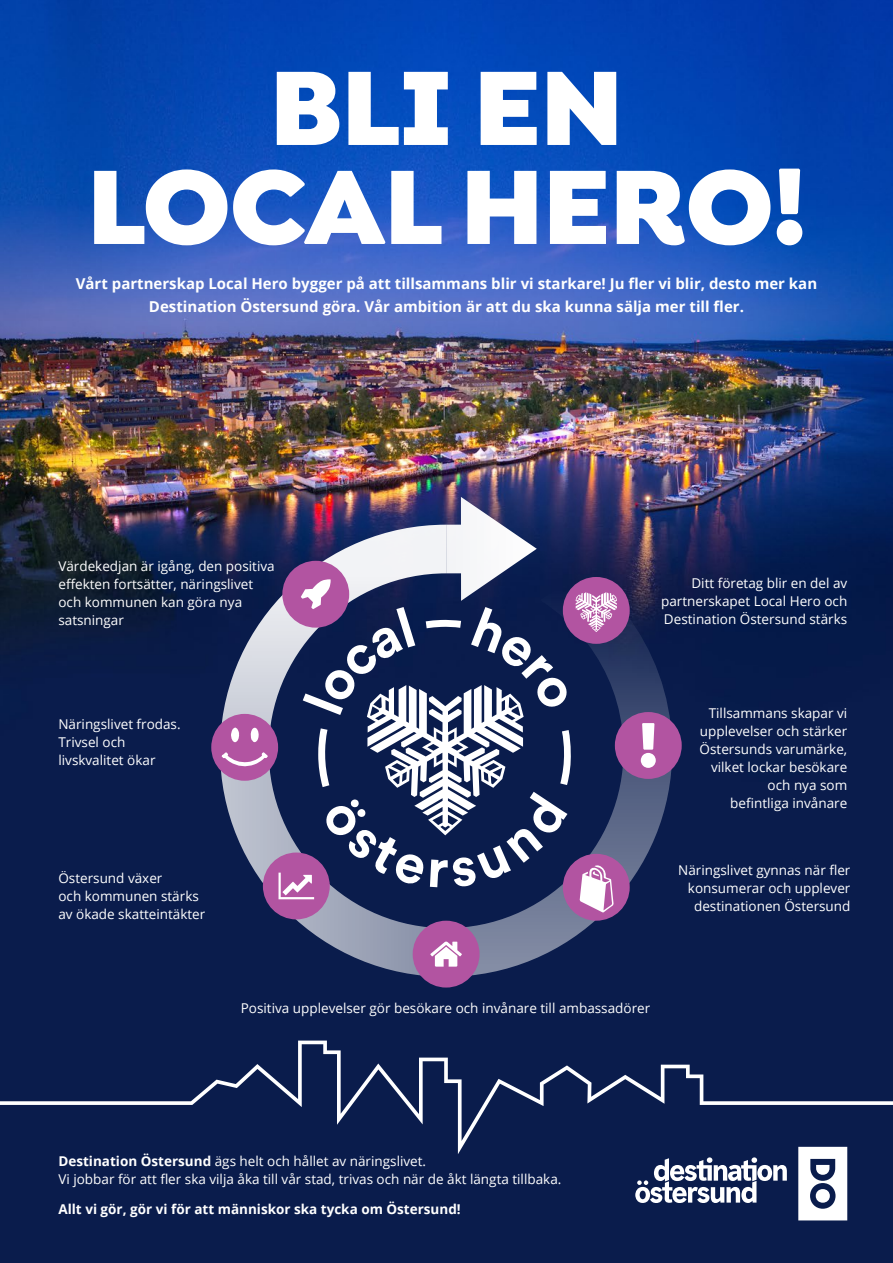
<style>
.page{position:relative;width:893px;height:1263px;background:#fff}
.page>*{position:absolute;margin:0;border:0;box-sizing:border-box;transform-origin:0 0}
.t1{font:900 112.5px/99px "Isidora Sans Alt";letter-spacing:-.01em;color:#fff;text-align:center}
.t2{font:700 15px/22.5px "Open Sans";color:#fff;text-align:center}
.t3{font:13.5px/18px "Open Sans";color:#fff}
.t4{font:700 13.5px "Open Sans";color:#fff}
.s1{font-weight:700}
</style>
<div class="page">
<img style="left:0;top:0;width:893px;height:1263px">
<svg style="left:635px;top:1157px;width:152px;height:46px"></svg>
<svg style="left:798px;top:1154px;width:49px;height:66px"></svg>
<div style="left:0;top:1040px;width:893px;height:114px;background:#0a1c4c"></div>
<svg style="left:446px;top:912px;width:226px;height:65px;background:#334269"></svg>
<svg style="left:220px;top:525px;width:59px;height:217px;background:#566181"></svg>
<svg style="left:220px;top:742px;width:226px;height:235px;background:#4d5a7d"></svg>
<div style="left:263px;top:852px;width:67px;height:67px;background:#b254a1;border-radius:50%"></div>
<div style="left:413px;top:921px;width:67px;height:66px;background:#b254a1;border-radius:50%"></div>
<svg style="left:430px;top:941px;width:32px;height:26px"></svg>
<div style="left:615px;top:712px;width:67px;height:67px;background:#b254a1;border-radius:50%"></div>
<div style="left:563px;top:854px;width:67px;height:67px;background:#b254a1;border-radius:50%"></div>
<svg style="left:279px;top:497px;width:393px;height:415px"></svg>
<div style="left:211px;top:714px;width:67px;height:67px;background:#b254a1;border-radius:50%"></div>
<svg style="left:231px;top:727px;width:8px;height:15px"></svg>
<svg style="left:250px;top:727px;width:9px;height:15px"></svg>
<svg style="left:221px;top:752px;width:47px;height:15px"></svg>
<h1 class="t1" style="left:87px;top:58px;width:721px">BLI EN<br>LOCAL HERO!</h1>
<p class="t2" style="left:76px;top:272px;width:743px">Vårt partnerskap Local Hero bygger på att tillsammans blir vi starkare! Ju fler vi blir, desto mer kan<br>Destination Östersund göra. Vår ambition är att du ska kunna sälja mer till fler.</p>
<p class="t3" style="left:58px;top:557px;width:218px">Värdekedjan är igång, den positiva effekten fortsätter, näringslivet och kommunen kan göra nya satsningar</p>
<p class="t3" style="left:58px;top:714px;width:124px">Näringslivet frodas.<br>Trivsel och livskvalitet ökar</p>
<p class="t3" style="left:58px;top:869px;width:148px">Östersund växer<br>och kommunen stärks av ökade skatteintäkter</p>
<p class="t3" style="left:661px;top:573px;width:188px;text-align:justify;text-indent:30px">Ditt företag blir en del av partnerskapet Local Hero och Destination Östersund stärks</p>
<p class="t3" style="left:700px;top:704px;width:149px;text-align:right">Tillsammans skapar vi upplevelser och stärker<br>Östersunds varumärke, vilket lockar besökare och nya som<br>befintliga invånare</p>
<p class="t3" style="left:678px;top:861px;width:174px;text-align:right">Näringslivet gynnas när fler konsumerar och upplever destinationen Östersund</p>
<p class="t3" style="left:241px;top:998px;width:411px">Positiva upplevelser gör besökare och invånare till ambassadörer</p>
<p class="t3" style="left:58px;top:1151px;width:504px"><span class="s1">Destination Östersund</span> ägs helt och hållet av näringslivet.<br>Vi jobbar för att fler ska vilja åka till vår stad, trivas och när de åkt längta tillbaka.</p>
<p class="t4" style="left:58px;top:1199px;width:404px">Allt vi gör, gör vi för att människor ska tycka om Östersund!</p>
</div>
